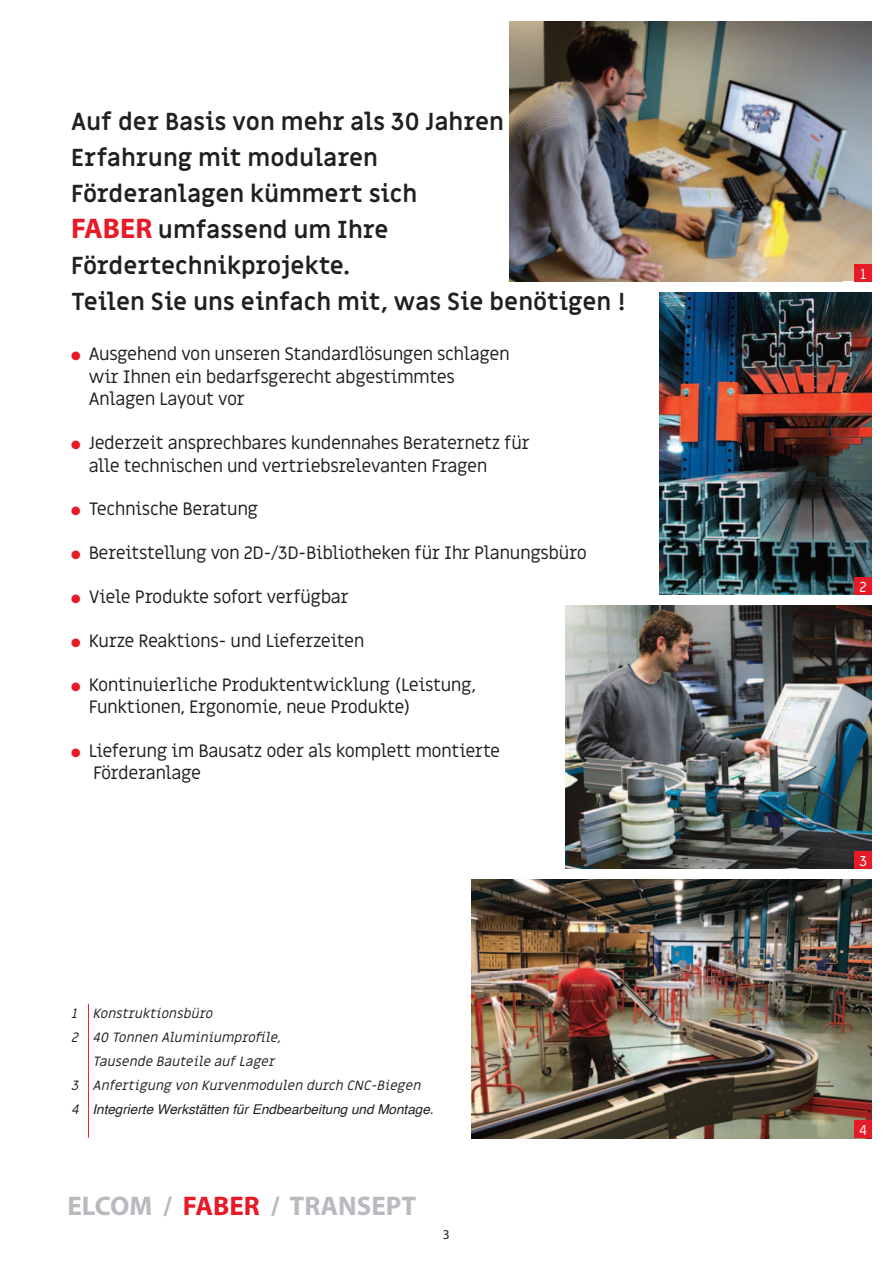
<style>
.page{position:relative;width:893px;height:1263px;background:#fff}
.page>*{position:absolute;margin:0;border:0;box-sizing:border-box;transform-origin:0 0}
.t1{font:700 27px "Myriad Pro";color:#bab9bf}
.t2{font:700 24px/36px "Miriam Libre";color:#231f20}
.t3{font:18px/22.5px "Miriam Libre";letter-spacing:-.025em;color:#231f20}
.t4{font:14.4px "Miriam Libre";color:#fff}
.t5{font:italic 13.5px "Miriam Libre";color:#231f20}
.t6{font:italic 13.5px "Helvetica";color:#231f20}
.t7{font:13.5px "Myriad Pro";color:#231f20}
.s1{font-family:"Myriad Pro";font-size:28.5px;color:#e71a27}
.s2{color:#e71a27}
.s3{font-family:"Miriam Libre"}
</style>
<div class="page">
<img style="left:566px;top:605px;width:306px;height:264px">
<img style="left:659px;top:293px;width:213px;height:301px">
<img style="left:472px;top:879px;width:400px;height:259px">
<img style="left:510px;top:21px;width:362px;height:261px">
<div style="left:855px;top:577px;width:17px;height:17px;background:#e71a27"></div>
<div style="left:855px;top:852px;width:17px;height:17px;background:#e71a27"></div>
<div style="left:855px;top:1121px;width:17px;height:17px;background:#e71a27"></div>
<div style="left:855px;top:265px;width:17px;height:17px;background:#e71a27"></div>
<hr style="left:88px;top:1004px;width:1px;height:134px;background:#e71a27">
<h2 class="t2" style="left:71px;top:105px;width:556px">Auf der Basis von mehr als 30 Jahren<br>Erfahrung mit modularen<br>Förderanlagen kümmert sich<br><span class="s1">FABER</span> umfassend um Ihre<br>Fördertechnikprojekte.<br>Teilen Sie uns einfach mit, was Sie benötigen !</h2>
<p class="t3" style="left:89px;top:344px;width:423px;text-indent:-18px"><span class="s2">●</span> Ausgehend von unseren Standardlösungen schlagen wir Ihnen ein bedarfsgerecht abgestimmtes<br>Anlagen Layout vor</p>
<p class="t3" style="left:89px;top:433px;width:443px;text-indent:-18px"><span class="s2">●</span> Jederzeit ansprechbares kundennahes Beraternetz für alle technischen und vertriebsrelevanten Fragen</p>
<p class="t3" style="left:71px;top:499px;width:188px"><span class="s2">●</span> Technische Beratung</p>
<p class="t3" style="left:71px;top:543px;width:517px"><span class="s2">●</span> Bereitstellung von 2D-/3D-Bibliotheken für Ihr Planungsbüro</p>
<p class="t3" style="left:71px;top:587px;width:279px"><span class="s2">●</span> Viele Produkte sofort verfügbar</p>
<p class="t3" style="left:71px;top:630px;width:295px"><span class="s2">●</span> Kurze Reaktions- und Lieferzeiten</p>
<p class="t3" style="left:89px;top:674px;width:389px;text-indent:-18px"><span class="s2">●</span> Kontinuierliche Produktentwicklung (Leistung,<br>Funktionen, Ergonomie, neue Produkte)</p>
<p class="t3" style="left:93px;top:740px;width:409px;text-indent:-22px"><span class="s2">●</span> Lieferung im Bausatz oder als komplett montierte<br>Förderanlage</p>
<p class="t5" style="left:71px;top:1008px;width:146px">1 Konstruktionsbüro</p>
<p class="t5" style="left:71px;top:1032px;width:214px">2 40 Tonnen Aluminiumprofile,</p>
<p class="t5" style="left:92px;top:1056px;width:186px">Tausende Bauteile auf Lager</p>
<p class="t5" style="left:71px;top:1080px;width:354px">3 Anfertigung von Kurvenmodulen durch CNC-Biegen</p>
<p class="t6" style="left:71px;top:1104px;width:364px"><span class="s3">4</span> Integrierte Werkstätten für Endbearbeitung und Montage.</p>
<h1 class="t1" style="left:68px;top:1196px;width:350px">ELCOM / <span class="s2">FABER</span> / TRANSEPT</h1>
<p class="t7" style="left:443px;top:1226px;width:8px">3</p>
<p class="t4" style="left:860px;top:268px;width:8px">1</p>
<p class="t4" style="left:860px;top:580px;width:9px">2</p>
<p class="t4" style="left:859px;top:855px;width:9px">3</p>
<p class="t4" style="left:859px;top:1123px;width:10px">4</p>
</div>
